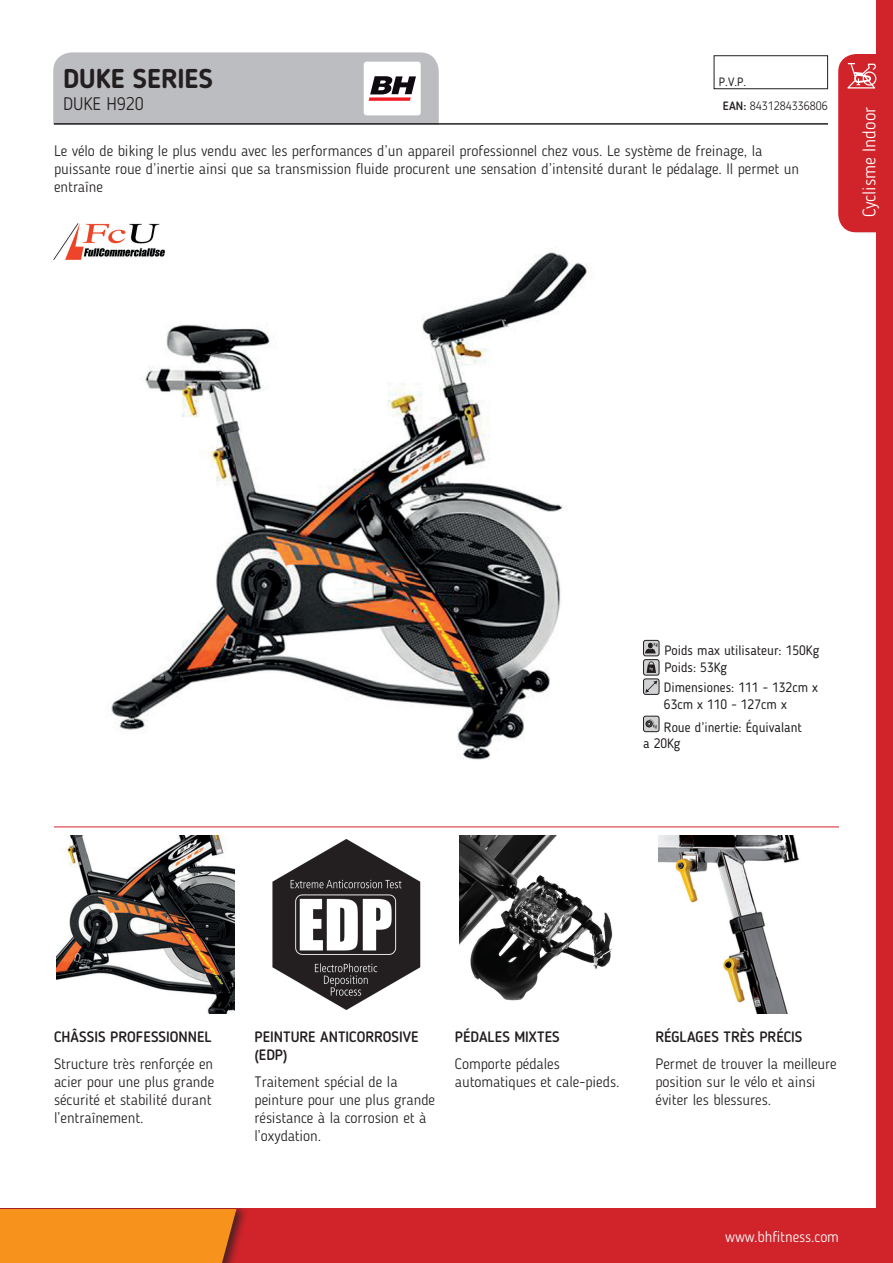
<style>
.page{position:relative;width:893px;height:1263px;background:#fff}
.page>*{position:absolute;margin:0;border:0;box-sizing:border-box;transform-origin:0 0}
.Nombre_de_producto{font:700 27px "Blogger Sans";color:#231f20}
.t1{font:300 18px "Blogger Sans";color:#fff}
.SKU{font:300 18px "Blogger Sans";color:#231f20}
.Texto_Keypoint{font:300 15px/18px "Blogger Sans";color:#231f20}
.Descripción_comercia{font:300 15px/18px "Blogger Sans";color:#231f20}
.Título_Keypoint{font:500 15px/18px "Blogger Sans";color:#231f20}
.t2{font:300 15px "Blogger Sans";color:#fff}
.t3{font:13.5px/17.4px "Blogger Sans";color:#231f20}
.t4{font:300 12px "Blogger Sans";color:#231f20}
.t5{font:12px "Blogger Sans";color:#231f20}
.s1{font-weight:500}
</style>
<div class="page">
<img style="left:111px;top:252px;width:478px;height:508px">
<img style="left:57px;top:835px;width:178px;height:179px">
<img style="left:272px;top:839px;width:149px;height:171px">
<img style="left:460px;top:835px;width:153px;height:166px">
<img style="left:658px;top:835px;width:141px;height:179px">
<hr style="left:54px;top:123px;width:774px;height:2px;background:#231f20">
<hr style="left:54px;top:826px;width:785px;height:1px;background:#d1232a">
<svg style="left:53px;top:52px;width:386px;height:73px;background:#bcbbbe"></svg>
<div style="left:0;top:1209px;width:893px;height:54px;background:#d1232a"></div>
<div style="left:0;top:1209px;width:249px;height:54px;background:#231f20;opacity:.75"></div>
<div style="left:0;top:1209px;width:236px;height:54px;background:#f7931d"></div>
<div style="left:876px;top:0;width:17px;height:1263px;background:#d1232a"></div>
<svg style="left:838px;top:54px;width:39px;height:178px;background:#d33036"></svg>
<svg style="left:643px;top:640px;width:16px;height:16px"></svg>
<div style="left:643px;top:640px;width:16px;height:16px;border:1px solid #231f20;border-radius:2px"></div>
<svg style="left:645px;top:643px;width:13px;height:10px"></svg>
<div style="left:643px;top:660px;width:16px;height:15px;background:#d1d2d4;border-radius:2px"></div>
<div style="left:643px;top:659px;width:16px;height:16px;border:1px solid #231f20;border-radius:2px"></div>
<svg style="left:647px;top:661px;width:9px;height:12px"></svg>
<div style="left:643px;top:679px;width:16px;height:15px;background:#d1d2d4;border-radius:2px"></div>
<div style="left:643px;top:678px;width:16px;height:17px;border:1px solid #231f20;border-radius:2px"></div>
<svg style="left:645px;top:681px;width:12px;height:12px"></svg>
<svg style="left:643px;top:716px;width:16px;height:16px"></svg>
<div style="left:643px;top:716px;width:16px;height:16px;border:1px solid #231f20;border-radius:2px"></div>
<svg style="left:647px;top:719px;width:10px;height:9px"></svg>
<div style="left:714px;top:55px;width:114px;height:34px;border:1px solid #231f20"></div>
<img style="left:54px;top:223px;width:114px;height:38px">
<p class="Nombre_de_producto" style="left:63px;top:62px;width:151px">DUKE SERIES</p>
<p class="SKU" style="left:63px;top:93px;width:82px">DUKE H920</p>
<p class="Descripción_comercia" style="left:54px;top:142px;width:747px">Le vélo de biking le plus vendu avec les performances d’un appareil professionnel chez vous. Le système de freinage, la puissante roue d’inertie ainsi que sa transmission fluide procurent une sensation d’intensité durant le pédalage. Il permet un entraîne</p>
<p class="t5" style="left:719px;top:75px;width:29px">P.V.P.</p>
<p class="t4" style="left:723px;top:98px;width:107px"><span class="s1">EAN:</span> 8431284336806</p>
<p class="t1" style="left:858px;top:217px;width:112px;rotate:-90deg">Cyclisme Indoor</p>
<p class="t3" style="left:664px;top:641px;width:157px">Poids max utilisateur: 150Kg<br>Poids: 53Kg</p>
<p class="t3" style="left:664px;top:678px;width:156px">Dimensiones: 111 - 132cm x<br>63cm x 110 - 127cm x</p>
<p class="t3" style="left:643px;top:719px;width:160px;line-height:16.2px;text-indent:21px">Roue d’inertie: Équivalant a 20Kg</p>
<p class="Título_Keypoint" style="left:54px;top:1028px;width:159px">CHÂSSIS PROFESSIONNEL</p>
<p class="Texto_Keypoint" style="left:54px;top:1054px;width:162px">Structure très renforçée en acier pour une plus grande sécurité et stabilité durant l’entraînement.</p>
<p class="Título_Keypoint" style="left:254px;top:1028px;width:166px">PEINTURE ANTICORROSIVE (EDP)</p>
<p class="Texto_Keypoint" style="left:254px;top:1072px;width:182px">Traitement spécial de la peinture pour une plus grande résistance à la corrosion et à l’oxydation.</p>
<p class="Título_Keypoint" style="left:455px;top:1028px;width:106px">PÉDALES MIXTES</p>
<p class="Texto_Keypoint" style="left:455px;top:1054px;width:166px">Comporte pédales automatiques et cale-pieds.</p>
<p class="Título_Keypoint" style="left:655px;top:1028px;width:149px">RÉGLAGES TRÈS PRÉCIS</p>
<p class="Texto_Keypoint" style="left:655px;top:1054px;width:183px">Permet de trouver la meilleure position sur le vélo et ainsi éviter les blessures.</p>
<p class="t2" style="left:725px;top:1228px;width:115px">www.bhfitness.com</p>
</div>
